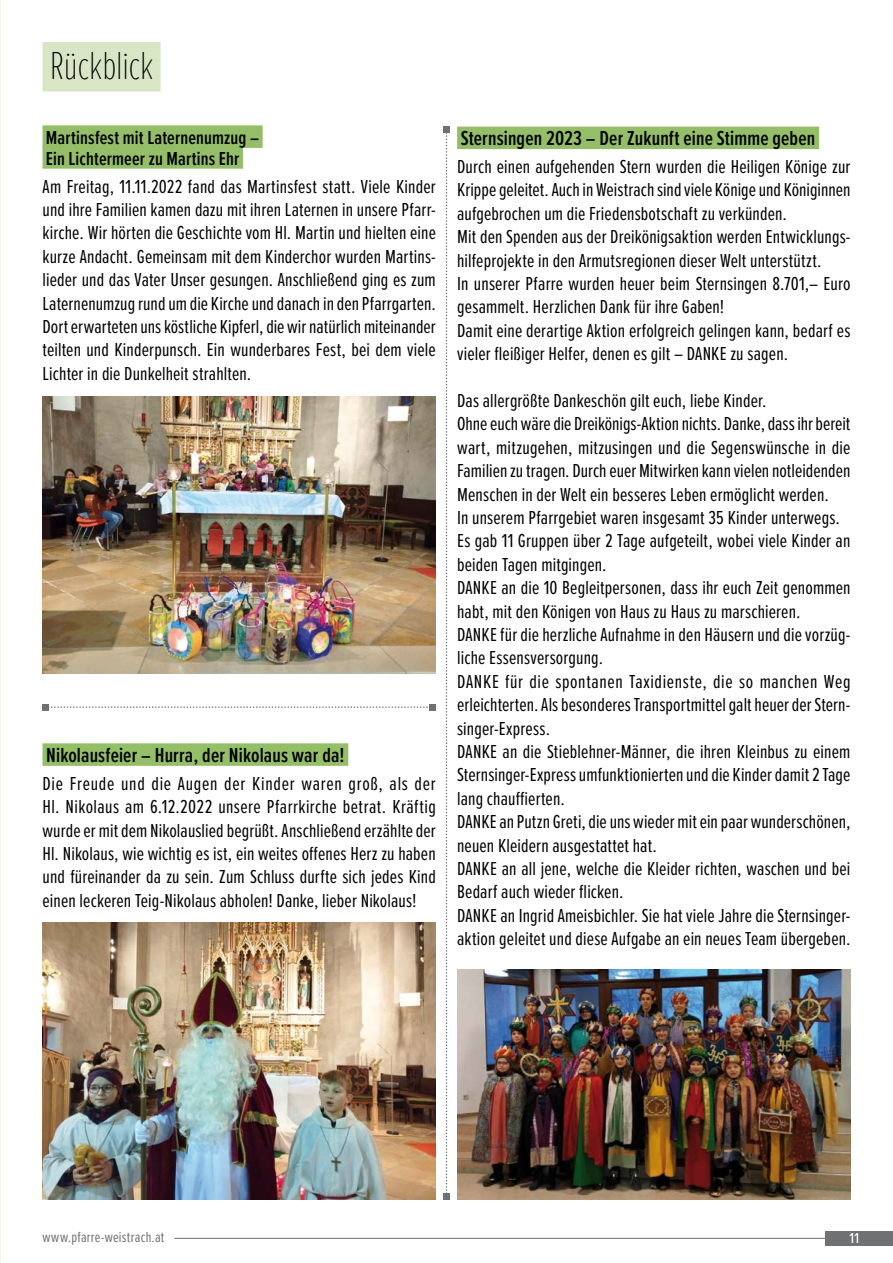
<style>
.page{position:relative;width:893px;height:1263px;background:#fff}
.page>*{position:absolute;margin:0;border:0;box-sizing:border-box;transform-origin:0 0}
.t1{font:100 40.5px "Proxima Nova Ex Cn";letter-spacing:-.005em;color:#000}
.t2{font:600 21px "Proxima Nova Ex Cn";letter-spacing:.01em;color:#000}
.t3{font:19.5px/23.4px "Proxima Nova Ex Cn";letter-spacing:.005em;color:#000;text-align:justify}
.t4{font:600 19.5px/20.7px "Proxima Nova Ex Cn";letter-spacing:.01em;color:#000}
.t5{font:15px "Proxima Nova Ex Cn";letter-spacing:.015em;color:#707172}
.t6{font:500 15px "Proxima Nova Ex Cn";color:#fff}
</style>
<div class="page">
<hr style="left:0;top:0;width:1px;height:1263px;background:#f1f6ea">
<div style="left:43px;top:42px;width:118px;height:50px;background:#d8e6c6"></div>
<div style="left:43px;top:125px;width:220px;height:23px;background:#94be68"></div>
<div style="left:43px;top:146px;width:200px;height:23px;background:#94be68"></div>
<div style="left:43px;top:743px;width:305px;height:23px;background:#94be68"></div>
<div style="left:457px;top:127px;width:362px;height:22px;background:#94be68"></div>
<img style="left:43px;top:397px;width:393px;height:276px">
<img style="left:43px;top:923px;width:393px;height:276px">
<img style="left:457px;top:969px;width:393px;height:230px">
<svg style="left:43px;top:704px;width:393px;height:6px"></svg>
<svg style="left:443px;top:126px;width:6px;height:1073px"></svg>
<hr style="left:174px;top:1238px;width:719px;height:1px;background:#707172">
<div style="left:825px;top:1231px;width:68px;height:15px;background:#707172"></div>
<h1 class="t1" style="left:50px;top:36px;width:105px">Rückblick</h1>
<p class="t4" style="left:46px;top:127px;width:215px">Martinsfest mit Laternenumzug –<br>Ein Lichtermeer zu Martins Ehr</p>
<p class="t3" style="left:43px;top:174px;width:395px">Am Freitag, 11.11.2022 fand das Martinsfest statt. Viele Kinder und ihre Familien kamen dazu mit ihren Laternen in unsere Pfarr&shy;kirche. Wir hörten die Geschichte vom Hl. Martin und hielten eine kurze Andacht. Gemeinsam mit dem Kinderchor wurden Martins&shy;lieder und das Vater Unser gesungen. Anschließend ging es zum Laternenumzug rund um die Kirche und danach in den Pfarrgarten.<br>Dort erwarteten uns köstliche Kipferl, die wir natürlich miteinander teilten und Kinderpunsch. Ein wunderbares Fest, bei dem viele Lichter in die Dunkelheit strahlten.</p>
<p class="t2" style="left:46px;top:740px;width:300px">Nikolausfeier – Hurra, der Nikolaus war da!</p>
<p class="t3" style="left:43px;top:771px;width:395px">Die Freude und die Augen der Kinder waren groß, als der Hl. Nikolaus am 6.12.2022 unsere Pfarrkirche betrat. Kräftig wurde er mit dem Nikolauslied begrüßt. Anschließend erzählte der Hl. Nikolaus, wie wichtig es ist, ein weites offenes Herz zu haben und füreinander da zu sein. Zum Schluss durfte sich jedes Kind einen leckeren Teig-Nikolaus abholen! Danke, lieber Nikolaus!</p>
<p class="t2" style="left:461px;top:123px;width:356px">Sternsingen 2023 – Der Zukunft eine Stimme geben</p>
<p class="t3" style="left:457px;top:154px;width:395px;text-align:left">Durch einen aufgehenden Stern wurden die Heiligen Könige zur Krippe geleitet. Auch in Weistrach sind viele Könige und Königinnen aufgebrochen um die Friedensbotschaft zu verkünden.<br>Mit den Spenden aus der Dreikönigsaktion werden Entwicklungs&shy;hilfeprojekte in den Armutsregionen dieser Welt unterstützt.<br>In unserer Pfarre wurden heuer beim Sternsingen 8.701,– Euro gesammelt. Herzlichen Dank für ihre Gaben!<br>Damit eine derartige Aktion erfolgreich gelingen kann, bedarf es vieler fleißiger Helfer, denen es gilt – DANKE zu sagen.</p>
<p class="t3" style="left:457px;top:388px;width:395px;text-align:left">Das allergrößte Dankeschön gilt euch, liebe Kinder.<br>Ohne euch wäre die Dreikönigs-Aktion nichts. Danke, dass ihr bereit wart, mitzugehen, mitzusingen und die Segenswünsche in die Familien zu tragen. Durch euer Mitwirken kann vielen notleidenden Menschen in der Welt ein besseres Leben ermöglicht werden.<br>In unserem Pfarrgebiet waren insgesamt 35 Kinder unterwegs.<br>Es gab 11 Gruppen über 2 Tage aufgeteilt, wobei viele Kinder an beiden Tagen mitgingen.<br>DANKE an die 10 Begleitpersonen, dass ihr euch Zeit genommen habt, mit den Königen von Haus zu Haus zu marschieren.<br>DANKE für die herzliche Aufnahme in den Häusern und die vorzüg&shy;liche Essensversorgung.<br>DANKE für die spontanen Taxidienste, die so manchen Weg erleichterten. Als besonderes Transportmittel galt heuer der Stern&shy;singer-Express.<br>DANKE an die Stieblehner-Männer, die ihren Kleinbus zu einem Sternsinger-Express umfunktionierten und die Kinder damit 2 Tage lang chauffierten.<br>DANKE an Putzn Greti, die uns wieder mit ein paar wunderschönen, neuen Kleidern ausgestattet hat.<br>DANKE an all jene, welche die Kleider richten, waschen und bei Bedarf auch wieder flicken.<br>DANKE an Ingrid Ameisbichler. Sie hat viele Jahre die Sternsinger&shy;aktion geleitet und diese Aufgabe an ein neues Team übergeben.</p>
<p class="t5" style="left:43px;top:1226px;width:123px">www.pfarre-weistrach.at</p>
<p class="t6" style="left:849px;top:1227px;width:11px">11</p>
</div>
